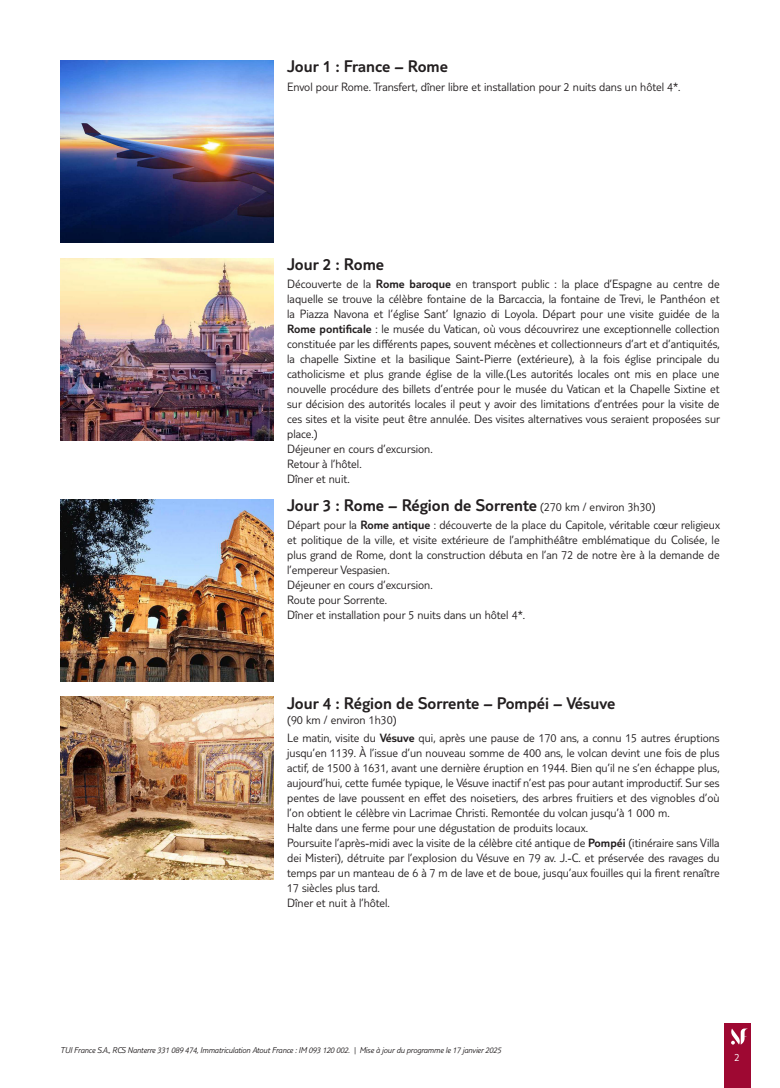
<style>
.page{position:relative;width:780px;height:1088px;background:#fff}
.page>*{position:absolute;margin:0;border:0;box-sizing:border-box;transform-origin:0 0}
.t1{font:300 17.5px "TUI Type";color:#231f20}
.t2{font:300 12.5px/15px "TUI Type";color:#231f20}
.t3{font:300 11.25px "TUI Type";color:#fff}
.t4{font:italic 300 8.75px "TUI Type";letter-spacing:-.02em;color:#231f20}
.s1{font-style:inherit}
.s2{font-size:12.5px}
</style>
<div class="page">
<div style="left:724px;top:1023px;width:26px;height:65px;background:#9e0832"></div>
<svg style="left:731px;top:1028px;width:17px;height:16px"></svg>
<img style="left:60px;top:60px;width:213px;height:182px">
<img style="left:60px;top:258px;width:213px;height:182px">
<img style="left:60px;top:499px;width:213px;height:182px">
<img style="left:60px;top:697px;width:213px;height:182px">
<h1 class="t1" style="left:287px;top:56px;width:162px">Jour 1 : France – Rome</h1>
<p class="t2" style="left:287px;top:79px;width:395px">Envol pour Rome. Transfert, dîner libre et installation pour 2 nuits dans un hôtel 4*.</p>
<h1 class="t1" style="left:287px;top:254px;width:98px">Jour 2 : Rome</h1>
<p class="t2" style="left:287px;top:276px;width:434px">Découverte de la <span class="s1">Rome baroque</span> en transport public : la place d’Espagne au centre de laquelle se trouve la célèbre fontaine de la Barcaccia, la fontaine de Trevi, le Panthéon et la Piazza Navona et l’église Sant’ Ignazio di Loyola. Départ pour une visite guidée de la <span class="s1">Rome pontificale</span> : le musée du Vatican, où vous découvrirez une exceptionnelle collection constituée par les différents papes, souvent mécènes et collectionneurs d’art et d’antiquités, la chapelle Sixtine et la basilique Saint-Pierre (extérieure), à la fois église principale du catholicisme et plus grande église de la ville.(Les autorités locales ont mis en place une nouvelle procédure des billets d’entrée pour le musée du Vatican et la Chapelle Sixtine et sur décision des autorités locales il peut y avoir des limitations d’entrées pour la visite de ces sites et la visite peut être annulée. Des visites alternatives vous seraient proposées sur place.)<br>Déjeuner en cours d’excursion.<br>Retour à l’hôtel.<br>Dîner et nuit.</p>
<h1 class="t1" style="left:287px;top:495px;width:370px">Jour 3 : Rome – Région de Sorrente <span class="s2">(270 km / environ 3h30)</span></h1>
<p class="t2" style="left:287px;top:517px;width:434px">Départ pour la <span class="s1">Rome antique</span> : découverte de la place du Capitole, véritable cœur religieux et politique de la ville, et visite extérieure de l’amphithéâtre emblématique du Colisée, le plus grand de Rome, dont la construction débuta en l’an 72 de notre ère à la demande de l’empereur Vespasien.<br>Déjeuner en cours d’excursion.<br>Route pour Sorrente.<br>Dîner et installation pour 5 nuits dans un hôtel 4*.</p>
<h1 class="t1" style="left:287px;top:693px;width:330px">Jour 4 : Région de Sorrente – Pompéi – Vésuve</h1>
<p class="t2" style="left:287px;top:710px;width:434px;line-height:18.5px">(90 km / environ 1h30)<br>Le matin, visite du <span class="s1">Vésuve</span> qui, après une pause de 170 ans, a connu 15 autres éruptions</p>
<p class="t2" style="left:287px;top:745px;width:434px">jusqu’en 1139. À l’issue d’un nouveau somme de 400 ans, le volcan devint une fois de plus actif, de 1500 à 1631, avant une dernière éruption en 1944. Bien qu’il ne s’en échappe plus, aujourd’hui, cette fumée typique, le Vésuve inactif n’est pas pour autant improductif. Sur ses pentes de lave poussent en effet des noisetiers, des arbres fruitiers et des vignobles d’où l’on obtient le célèbre vin Lacrimae Christi. Remontée du volcan jusqu’à 1 000 m.<br>Halte dans une ferme pour une dégustation de produits locaux.<br>Poursuite l’après-midi avec la visite de la célèbre cité antique de <span class="s1">Pompéi</span> (itinéraire sans Villa dei Misteri), détruite par l’explosion du Vésuve en 79 av. J.-C. et préservée des ravages du temps par un manteau de 6 à 7 m de lave et de boue, jusqu’aux fouilles qui la firent renaître 17 siècles plus tard.<br>Dîner et nuit à l’hôtel.</p>
<p class="t4" style="left:60px;top:1045px;width:442px">TUI France S.A., RCS Nanterre 331 089 474, Immatriculation Atout France : IM 093 120 002. | Mise à jour du programme le 17 janvier 2025</p>
<p class="t3" style="left:734px;top:1050px;width:7px">2</p>
</div>
